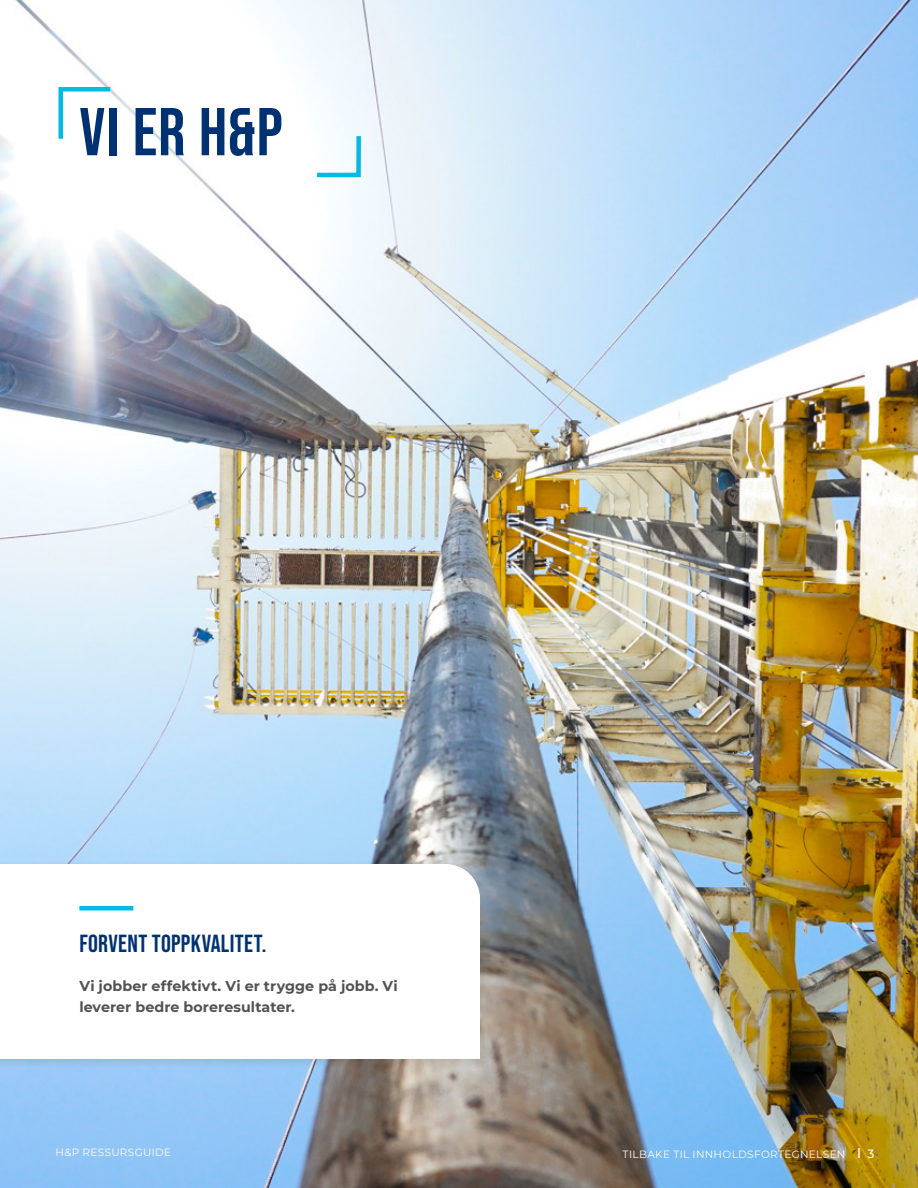
<style>
.page{position:relative;width:918px;height:1188px;background:#fff}
.page>*{position:absolute;margin:0;border:0;box-sizing:border-box;transform-origin:0 0}
.Heading_1{font:67.5px "Bebas Neue";color:#003273}
.t1{font:24.6px "Bebas Neue";letter-spacing:.015em;color:#003273}
.t2{font:700 14.25px/21px "Montserrat";letter-spacing:.005em;color:#525252}
.t3{font:10.5px "Montserrat";letter-spacing:.035em;color:#fff}
.s1{font-weight:700}
.s2{font-weight:500;font-size:12px}
</style>
<div class="page">
<img style="left:0;top:0;width:918px;height:1188px">
<div style="left:0;top:859px;width:491px;height:212px;background:#000;opacity:.1"></div>
<svg style="left:0;top:864px;width:480px;height:195px"></svg>
<hr style="left:79px;top:906px;width:54px;height:4px;background:#00bce4">
<svg style="left:56px;top:85px;width:59px;height:58px"></svg>
<svg style="left:313px;top:132px;width:50px;height:47px"></svg>
<p class="Heading_1" style="left:79px;top:94px;width:205px">VI ER H&amp;P</p>
<p class="t1" style="left:79px;top:930px;width:189px">FORVENT TOPPKVALITET.</p>
<p class="t2" style="left:79px;top:975px;width:320px">Vi jobber effektivt. Vi er trygge på jobb. Vi leverer bedre boreresultater.</p>
<p class="t3" style="left:56px;top:1145px;width:117px">H&amp;P RESSURSGUIDE</p>
<p class="t3" style="left:623px;top:1147px;width:253px">TILBAKE TIL INNHOLDSFORTEGNELSEN <span class="s1">|</span> <span class="s2">3</span></p>
</div>
